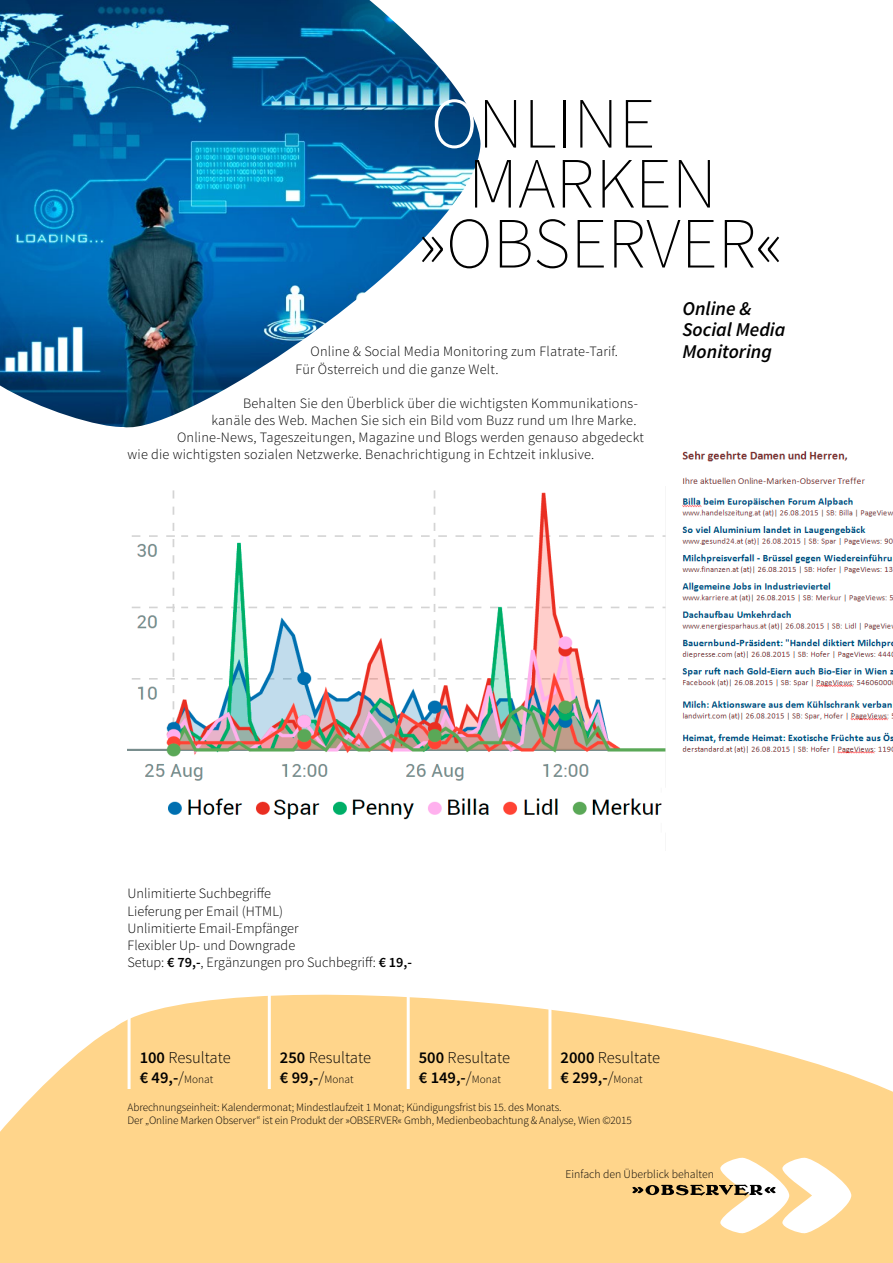
<style>
.page{position:relative;width:893px;height:1263px;background:#fff}
.page>*{position:absolute;margin:0;border:0;box-sizing:border-box;transform-origin:0 0}
.t1{font:200 72px "Source Sans Pro";color:#000}
.t2{font:italic 600 19.5px/21px "Source Sans Pro";color:#000}
.t3{font:300 16.5px/19.8px "Source Sans Pro";color:#000}
.t4{font:600 16.5px/19.8px "Source Sans Pro";color:#000}
.t5{font:300 14.25px/17.1px "Source Sans Pro";letter-spacing:.015em;color:#000}
.t6{font:300 11.7px "Source Sans Pro";color:#000}
.t7{font:300 11.25px/13.5px "Source Sans Pro";letter-spacing:-.01em;color:#000}
.s1{font-weight:300;color:#fff}
.s2{font-weight:600}
.s3{font-size:11.25px}
.s4{font-weight:300}
.s5{font-weight:300;font-size:11.25px}
</style>
<div class="page">
<svg style="left:0;top:994px;width:893px;height:269px;background:#ffda9a"></svg>
<svg style="left:632px;top:1156px;width:219px;height:78px"></svg>
<img style="left:0;top:0;width:480px;height:428px">
<hr style="left:128px;top:968px;width:3px;height:121px;background:#fff">
<hr style="left:268px;top:968px;width:3px;height:121px;background:#fff">
<hr style="left:548px;top:968px;width:3px;height:121px;background:#fff">
<hr style="left:407px;top:968px;width:3px;height:121px;background:#fff">
<img style="left:128px;top:490px;width:537px;height:330px">
<img style="left:682px;top:451px;width:211px;height:303px">
<h1 class="t1" style="left:431px;top:80px;width:226px"><span class="s1">o</span>NLINE</h1>
<h1 class="t1" style="left:468px;top:140px;width:251px">MARKEN</h1>
<h1 class="t1" style="left:418px;top:200px;width:367px">»OBSERVER«</h1>
<p class="t5" style="left:296px;top:343px;width:324px;text-indent:15px">Online &amp; Social Media Monitoring zum Flatrate-Tarif.<br>Für Österreich und die ganze Welt.</p>
<p class="t5" style="left:243px;top:395px;width:396px">Behalten Sie den Überblick über die wichtigsten Kommunikations-</p>
<p class="t5" style="left:212px;top:412px;width:426px">kanäle des Web. Machen Sie sich ein Bild vom Buzz rund um Ihre Marke.</p>
<p class="t5" style="left:177px;top:429px;width:468px">Online-News, Tageszeitungen, Magazine und Blogs werden genauso abgedeckt</p>
<p class="t5" style="left:128px;top:446px;width:468px">wie die wichtigsten sozialen Netzwerke. Benachrichtigung in Echtzeit inklusive.</p>
<h2 class="t2" style="left:682px;top:298px;width:104px">Online &amp;<br>Social Media<br>Monitoring</h2>
<p class="t5" style="left:128px;top:885px;width:286px">Unlimitierte Suchbegriffe<br>Lieferung per Email (HTML)<br>Unlimitierte Email-Empfänger<br>Flexibler Up- und Downgrade<br>Setup: <span class="s2">€ 79,-</span>, Ergänzungen pro Suchbegriff: <span class="s2">€ 19,-</span></p>
<p class="t3" style="left:140px;top:1047px;width:93px"><span class="s2">100</span> Resultate <span class="s2">€ 49,-</span>/<span class="s3">Monat</span></p>
<p class="t3" style="left:280px;top:1047px;width:93px"><span class="s2">250</span> Resultate <span class="s2">€ 99,-</span>/<span class="s3">Monat</span></p>
<p class="t3" style="left:419px;top:1047px;width:93px"><span class="s2">500</span> Resultate <span class="s2">€ 149,-</span>/<span class="s3">Monat</span></p>
<p class="t4" style="left:561px;top:1048px;width:101px">2000 <span class="s4">Resultate </span>€ 299,-<span class="s4">/</span><span class="s5">Monat</span></p>
<p class="t7" style="left:128px;top:1100px;width:506px">Abrechnungseinheit: Kalendermonat; Mindestlaufzeit 1 Monat; Kündigungsfrist bis 15. des Monats.<br>Der „Online Marken Observer“ ist ein Produkt der »OBSERVER« Gmbh, Medienbeobachtung &amp; Analyse, Wien ©2015</p>
<p class="t6" style="left:566px;top:1167px;width:150px">Einfach den Überblick behalten</p>
</div>
